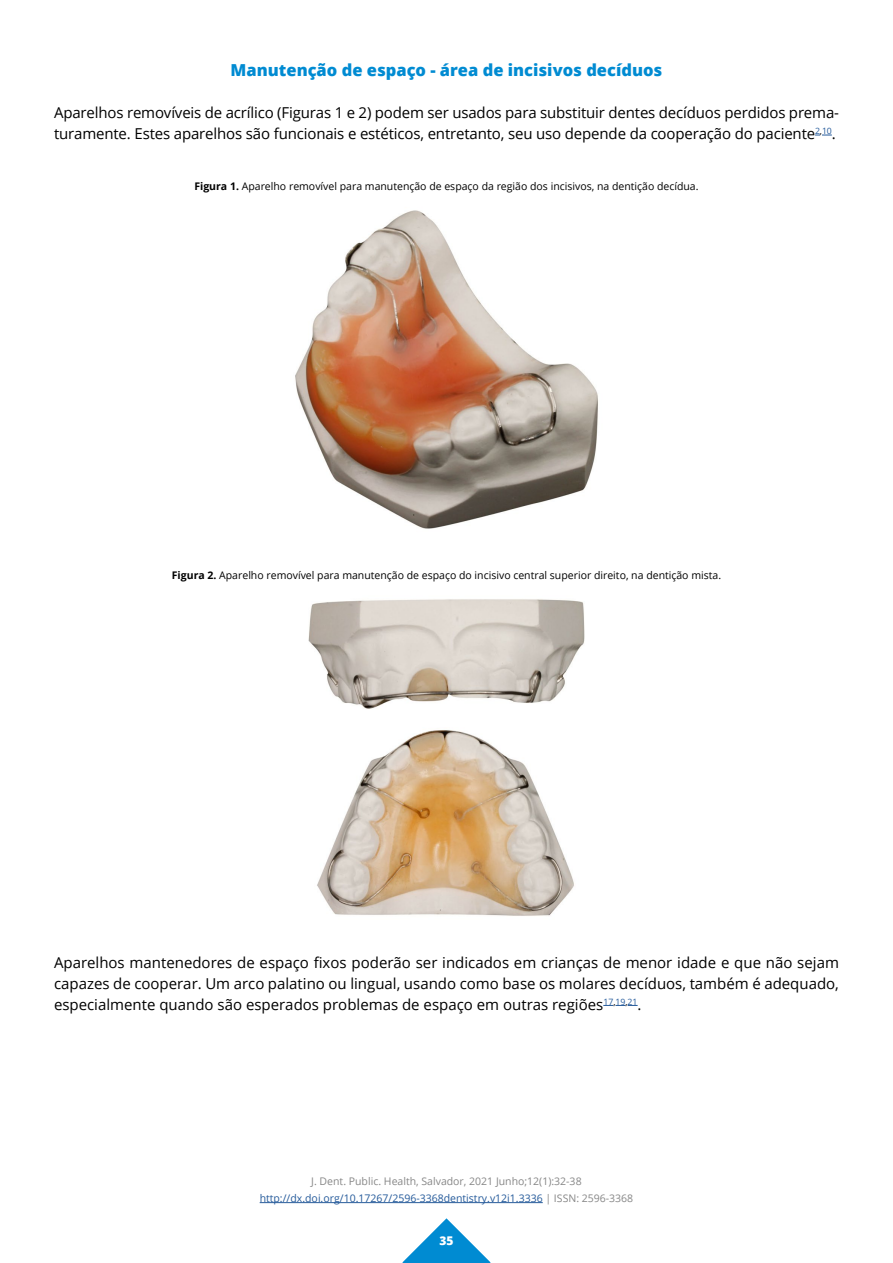
<style>
.page{position:relative;width:893px;height:1263px;background:#fff}
.page>*{position:absolute;margin:0;border:0;box-sizing:border-box;transform-origin:0 0}
.t1{font:800 16.5px "Open Sans";color:#008bd2}
.t2{font:15px/21px "Open Sans";letter-spacing:-.01em;color:#000;text-align:justify}
.t3{font:800 12px "Open Sans";color:#fff}
.t4{font:10.5px "Open Sans";color:#000}
.t5{font:10.5px/16.5px "Open Sans";color:#878787;text-align:center}
.s1{font-weight:700}
.s2{color:#265b9b}
</style>
<div class="page">
<svg style="left:402px;top:1218px;width:89px;height:45px"></svg>
<hr style="left:260px;top:1202px;width:283px;height:1px;background:#265b9b">
<img style="left:308px;top:599px;width:277px;height:317px">
<img style="left:295px;top:210px;width:303px;height:319px">
<svg style="left:603px;top:1005px;width:35px;height:1px"></svg>
<svg style="left:815px;top:135px;width:17px;height:1px"></svg>
<p class="t1" style="left:231px;top:58px;width:433px">Manutenção de espaço - área de incisivos decíduos</p>
<p class="t2" style="left:54px;top:102px;width:786px">Aparelhos removíveis de acrílico (Figuras 1 e 2) podem ser usados para substituir dentes decíduos perdidos prema&shy;turamente. Estes aparelhos são funcionais e estéticos, entretanto, seu uso depende da cooperação do paciente<sup>2</sup><sup>,</sup><sup>10</sup>.</p>
<p class="t4" style="left:194px;top:179px;width:506px"><span class="s1">Figura 1.</span> Aparelho removível para manutenção de espaço da região dos incisivos, na dentição decídua.</p>
<p class="t4" style="left:172px;top:568px;width:551px"><span class="s1">Figura 2.</span> Aparelho removível para manutenção de espaço do incisivo central superior direito, na dentição mista.</p>
<p class="t2" style="left:54px;top:951px;width:786px">Aparelhos mantenedores de espaço fixos poderão ser indicados em crianças de menor idade e que não sejam capazes de cooperar. Um arco palatino ou lingual, usando como base os molares decíduos, também é adequado, especialmente quando são esperados problemas de espaço em outras regiões<sup>17</sup><sup>,</sup><sup>19</sup><sup>,</sup><sup>21</sup>.</p>
<p class="t5" style="left:260px;top:1173px;width:375px">J. Dent. Public. Health, Salvador, 2021 Junho;12(1):32-38 <span class="s2">http://dx.doi.org/10.17267/2596-3368dentistry.v12i1.3336</span> | ISSN: 2596-3368</p>
<p class="t3" style="left:439px;top:1232px;width:16px">35</p>
</div>
